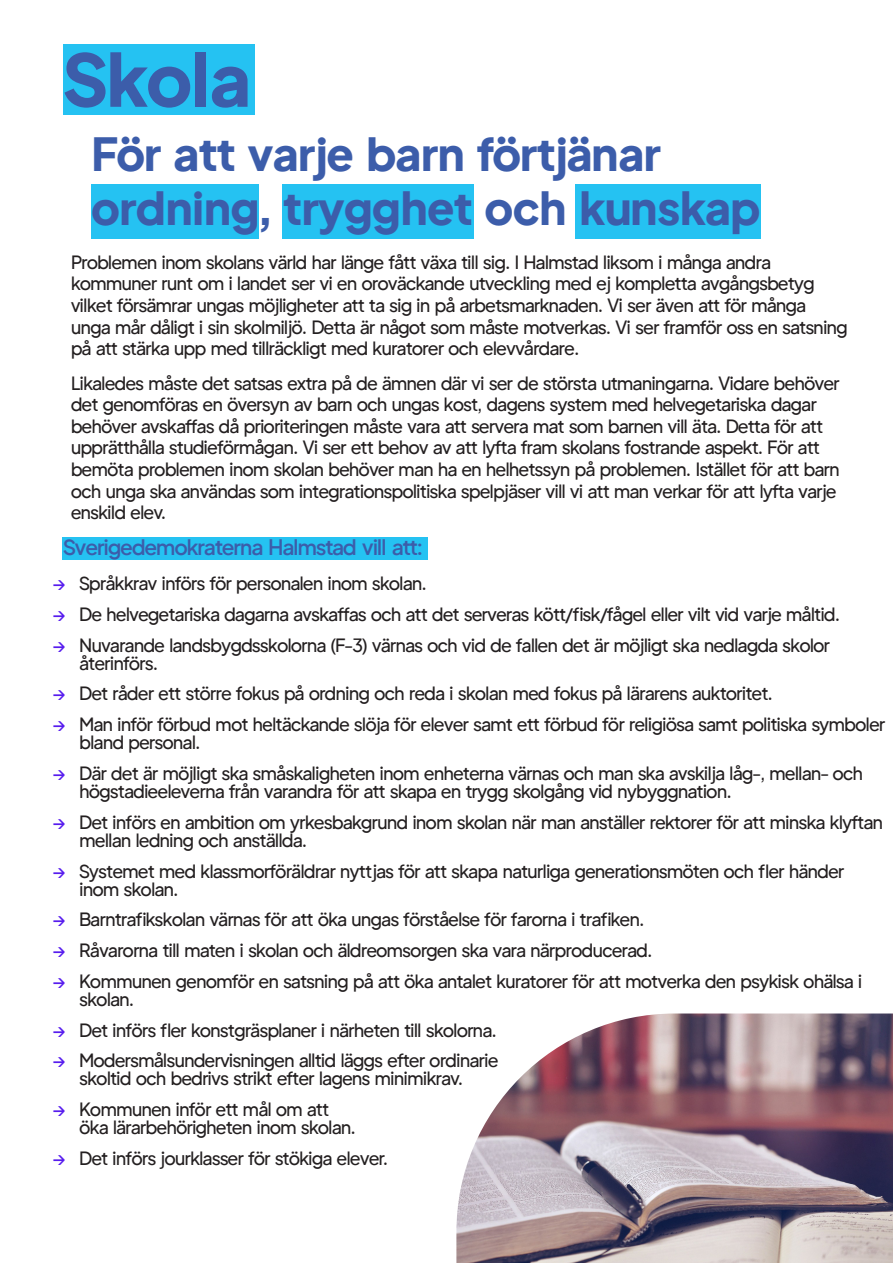
<style>
.page{position:relative;width:893px;height:1263px;background:#fff}
.page>*{position:absolute;margin:0;border:0;box-sizing:border-box;transform-origin:0 0}
.t1{font:800 72px "Ibiza 22";letter-spacing:-.01em;color:#3c5daa}
.t2{font:800 45px "Ibiza 22";letter-spacing:-.01em;color:#3c5daa}
.t3{font:600 21px "Ibiza 22";color:#3c5daa}
.SD_Rubrik{font:18px/21.6px "Ibiza 22";letter-spacing:-.02em;color:#231f20}
.s1{color:#571cee}
</style>
<div class="page">
<img style="left:456px;top:1013px;width:437px;height:250px">
<div style="left:92px;top:184px;width:167px;height:54px;background:#25c2f2"></div>
<div style="left:282px;top:184px;width:191px;height:54px;background:#25c2f2"></div>
<div style="left:575px;top:184px;width:186px;height:54px;background:#25c2f2"></div>
<div style="left:62px;top:537px;width:365px;height:23px;background:#25c2f2"></div>
<div style="left:64px;top:44px;width:191px;height:71px;background:#25c2f2"></div>
<p class="t1" style="left:64px;top:16px;width:188px">Skola</p>
<p class="t2" style="left:92px;top:114px;width:571px">För att varje barn förtjänar</p>
<p class="t2" style="left:92px;top:168px;width:670px">ordning, trygghet och kunskap</p>
<p class="SD_Rubrik" style="left:71px;top:249px;width:778px">Problemen inom skolans värld har länge fått växa till sig. I Halmstad liksom i många andra kommuner runt om i landet ser vi en oroväckande utveckling med ej kompletta avgångsbetyg vilket försämrar ungas möjligheter att ta sig in på arbetsmarknaden. Vi ser även att för många unga mår dåligt i sin skolmiljö. Detta är något som måste motverkas. Vi ser framför oss en satsning på att stärka upp med tillräckligt med kuratorer och elevvårdare.</p>
<p class="SD_Rubrik" style="left:71px;top:370px;width:770px">Likaledes måste det satsas extra på de ämnen där vi ser de största utmaningarna. Vidare behöver det genomföras en översyn av barn och ungas kost, dagens system med helvegetariska dagar behöver avskaffas då prioriteringen måste vara att servera mat som barnen vill äta. Detta för att upprätthålla studieförmågan. Vi ser ett behov av att lyfta fram skolans fostrande aspekt. För att bemöta problemen inom skolan behöver man ha en helhetssyn på problemen. Istället för att barn och unga ska användas som integrationspolitiska spelpjäser vill vi att man verkar för att lyfta varje enskild elev.</p>
<p class="t3" style="left:64px;top:529px;width:360px">Sverigedemokraterna Halmstad vill att:</p>
<p class="SD_Rubrik" style="left:53px;top:571px;width:376px"><span class="s1">→</span> Språkkrav införs för personalen inom skolan.</p>
<p class="SD_Rubrik" style="left:53px;top:601px;width:789px"><span class="s1">→</span> De helvegetariska dagarna avskaffas och att det serveras kött/fisk/fågel eller vilt vid varje måltid.</p>
<p class="SD_Rubrik" style="left:80px;top:634px;width:752px;line-height:18px;text-indent:-27px"><span class="s1">→</span> Nuvarande landsbygdsskolorna (F-3) värnas och vid de fallen det är möjligt ska nedlagda skolor återinförs.</p>
<p class="SD_Rubrik" style="left:53px;top:681px;width:722px"><span class="s1">→</span> Det råder ett större fokus på ordning och reda i skolan med fokus på lärarens auktoritet.</p>
<p class="SD_Rubrik" style="left:80px;top:713px;width:807px;line-height:18px;text-indent:-27px"><span class="s1">→</span> Man inför förbud mot heltäckande slöja för elever samt ett förbud för religiösa samt politiska symboler bland personal.</p>
<p class="SD_Rubrik" style="left:80px;top:762px;width:785px;line-height:18px;text-indent:-27px"><span class="s1">→</span> Där det är möjligt ska småskaligheten inom enheterna värnas och man ska avskilja låg-, mellan- och högstadieeleverna från varandra för att skapa en trygg skolgång vid nybyggnation.</p>
<p class="SD_Rubrik" style="left:80px;top:811px;width:805px;line-height:18px;text-indent:-27px"><span class="s1">→</span> Det införs en ambition om yrkesbakgrund inom skolan när man anställer rektorer för att minska klyftan mellan ledning och anställda.</p>
<p class="SD_Rubrik" style="left:80px;top:860px;width:766px;line-height:18px;text-indent:-27px"><span class="s1">→</span> Systemet med klassmorföräldrar nyttjas för att skapa naturliga generationsmöten och fler händer inom skolan.</p>
<p class="SD_Rubrik" style="left:53px;top:907px;width:593px"><span class="s1">→</span> Barntrafikskolan värnas för att öka ungas förståelse för farorna i trafiken.</p>
<p class="SD_Rubrik" style="left:53px;top:937px;width:601px"><span class="s1">→</span> Råvarorna till maten i skolan och äldreomsorgen ska vara närproducerad.</p>
<p class="SD_Rubrik" style="left:80px;top:970px;width:784px;line-height:18px;text-indent:-27px"><span class="s1">→</span> Kommunen genomför en satsning på att öka antalet kuratorer för att motverka den psykisk ohälsa i skolan.</p>
<p class="SD_Rubrik" style="left:53px;top:1017px;width:446px"><span class="s1">→</span> Det införs fler konstgräsplaner i närheten till skolorna.</p>
<p class="SD_Rubrik" style="left:53px;top:1050px;width:447px;line-height:18px;text-align:center"><span class="s1">→</span> Modersmålsundervisningen alltid läggs efter ordinarie skoltid och bedrivs strikt efter lagens minimikrav.</p>
<p class="SD_Rubrik" style="left:80px;top:1098px;width:278px;line-height:18px;text-indent:-27px"><span class="s1">→</span> Kommunen inför ett mål om att öka lärarbehörigheten inom skolan.</p>
<p class="SD_Rubrik" style="left:53px;top:1145px;width:337px"><span class="s1">→</span> Det införs jourklasser för stökiga elever.</p>
</div>
